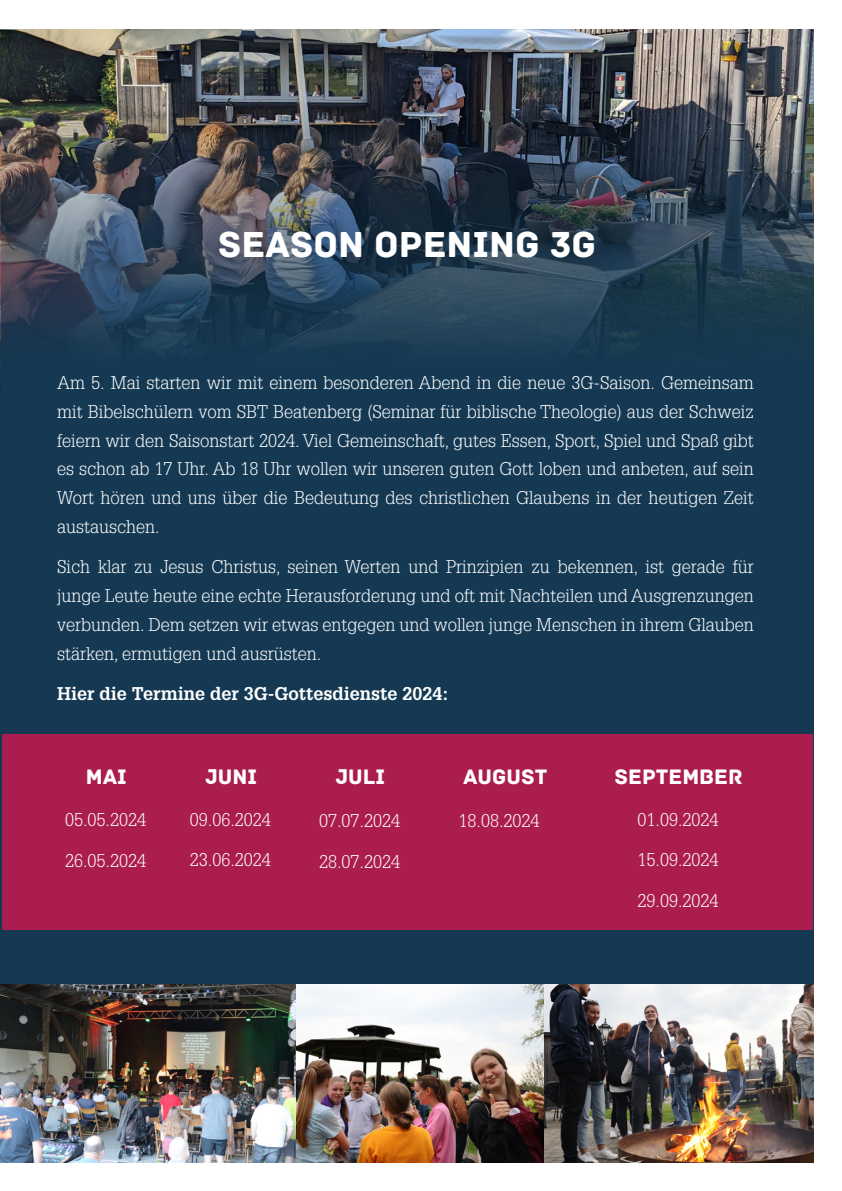
<style>
.page{position:relative;width:842px;height:1191px;background:#fff}
.page>*{position:absolute;margin:0;border:0;box-sizing:border-box;transform-origin:0 0}
.Überschrift_1{font:38px "Archive";color:#fff}
.t1{font:22px "Archive";color:#fff}
.t2{font:300 18px/28.8px "Glypha";color:#fff;text-align:justify}
.t3{font:700 18px "Glypha";color:#fff}
</style>
<div class="page">
<div style="left:0;top:30px;width:813px;height:1132px;background:#153953"></div>
<img style="left:0;top:30px;width:813px;height:337px">
<img style="left:0;top:984px;width:813px;height:178px">
<div style="left:2px;top:734px;width:811px;height:196px;background:#ac1d4f"></div>
<p class="Überschrift_1" style="left:218px;top:222px;width:379px">SEASON OPENING 3G</p>
<p class="t2" style="left:57px;top:368px;width:698px">Am 5. Mai starten wir mit einem besonderen Abend in die neue 3G-Saison. Gemeinsam mit Bibelschülern vom SBT Beatenberg (Seminar für biblische Theologie) aus der Schweiz feiern wir den Saisonstart 2024. Viel Gemeinschaft, gutes Essen, Sport, Spiel und Spaß gibt es schon ab 17 Uhr. Ab 18 Uhr wollen wir unseren guten Gott loben und anbeten, auf sein Wort hören und uns über die Bedeutung des christlichen Glaubens in der heutigen Zeit austauschen.</p>
<p class="t2" style="left:57px;top:553px;width:698px">Sich klar zu Jesus Christus, seinen Werten und Prinzipien zu bekennen, ist gerade für junge Leute heute eine echte Herausforderung und oft mit Nachteilen und Ausgrenzungen verbunden. Dem setzen wir etwas entgegen und wollen junge Menschen in ihrem Glauben stärken, ermutigen und ausrüsten.</p>
<p class="t3" style="left:57px;top:682px;width:393px">Hier die Termine der 3G-Gottesdienste 2024:</p>
<p class="t1" style="left:86px;top:763px;width:43px">MAI</p>
<p class="t1" style="left:205px;top:763px;width:54px">JUNI</p>
<p class="t1" style="left:335px;top:763px;width:51px">JULI</p>
<p class="t1" style="left:463px;top:763px;width:86px">AUGUST</p>
<p class="t1" style="left:615px;top:763px;width:129px">SEPTEMBER</p>
<p class="t2" style="left:65px;top:806px;width:82px">05.05.2024</p>
<p class="t2" style="left:65px;top:846px;width:82px">26.05.2024</p>
<p class="t2" style="left:190px;top:805px;width:82px">09.06.2024</p>
<p class="t2" style="left:190px;top:846px;width:82px">23.06.2024</p>
<p class="t2" style="left:458px;top:807px;width:83px">18.08.2024</p>
<p class="t2" style="left:637px;top:805px;width:82px">01.09.2024</p>
<p class="t2" style="left:637px;top:846px;width:82px">15.09.2024</p>
<p class="t2" style="left:637px;top:886px;width:82px">29.09.2024</p>
<p class="t2" style="left:319px;top:807px;width:82px">07.07.2024</p>
<p class="t2" style="left:319px;top:847px;width:82px">28.07.2024</p>
</div>
